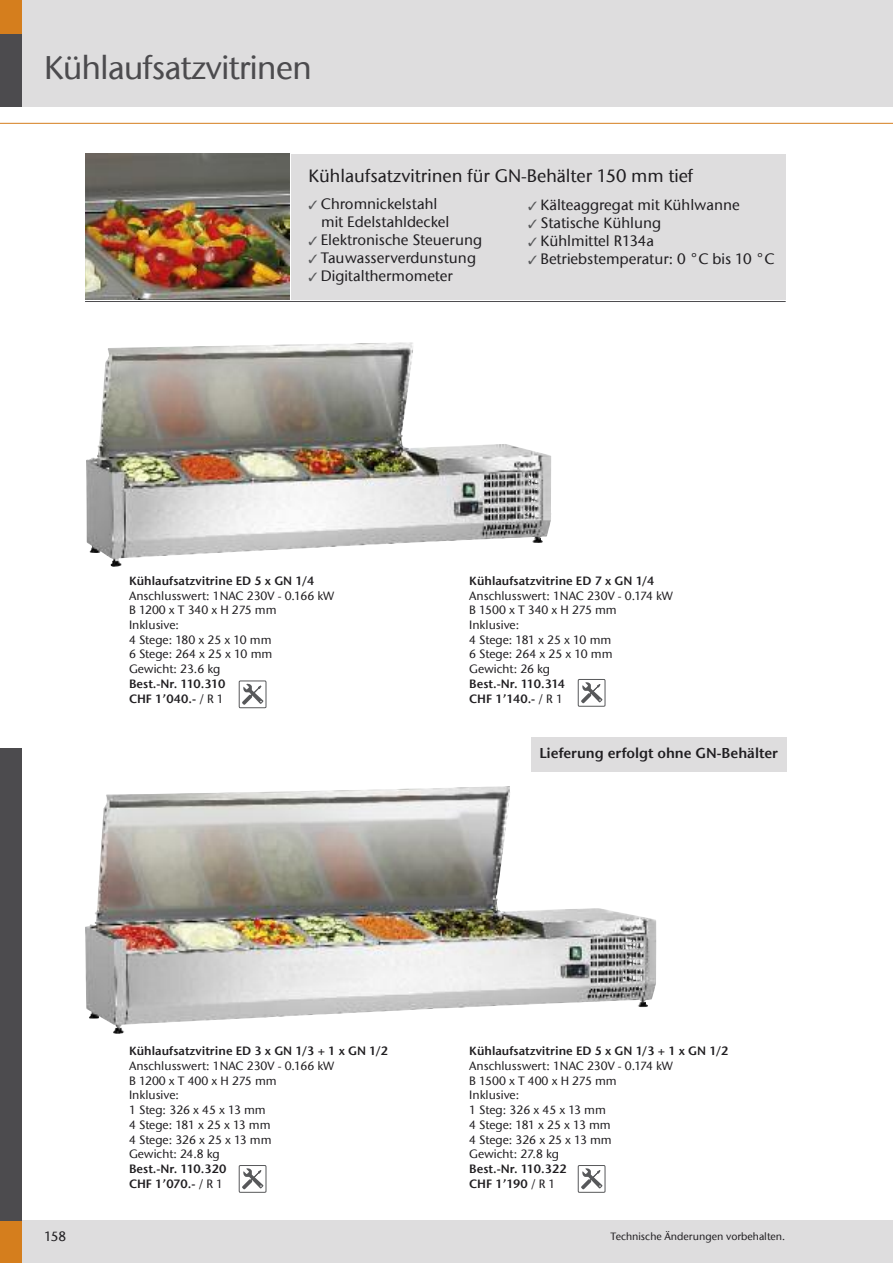
<style>
.page{position:relative;width:893px;height:1263px;background:#fff}
.page>*{position:absolute;margin:0;border:0;box-sizing:border-box;transform-origin:0 0}
.t1{font:500 33px "ITC Stone Sans Com";letter-spacing:-.025em;color:#4c4b4e}
.t2{font:500 18px "ITC Stone Sans Com";color:#201e21}
.t3{font:500 15px/18px "ITC Stone Sans Com";color:#201e21}
.t4{font:14.25px "ITC Stone Sans Com Semi";color:#201e21}
.t5{font:500 13.5px "ITC Stone Sans Com";color:#201e21}
.t6{font:500 12px/14.7px "ITC Stone Sans Com";color:#201e21}
.t7{font:12px/14.7px "ITC Stone Sans Com Semi";color:#201e21}
.t8{font:500 10.5px "ITC Stone Sans Com";color:#201e21}
.s1{color:#58595b}
.s2{font-family:"ITC Stone Sans Com";font-weight:500}
</style>
<div class="page">
<div style="left:0;top:0;width:893px;height:106px;background:#deddde"></div>
<div style="left:0;top:0;width:21px;height:48px;background:#d57e1d"></div>
<div style="left:0;top:34px;width:21px;height:72px;background:#4c4b4e"></div>
<hr style="left:0;top:123px;width:893px;height:1px;background:#d57e1d">
<div style="left:0;top:1220px;width:893px;height:43px;background:#deddde"></div>
<div style="left:0;top:1199px;width:21px;height:64px;background:#d57e1d"></div>
<div style="left:0;top:748px;width:21px;height:472px;background:#4c4b4e"></div>
<div style="left:291px;top:154px;width:495px;height:145px;background:#deddde"></div>
<hr style="left:85px;top:301px;width:701px;height:1px;background:#4c4b4e">
<img style="left:85px;top:154px;width:204px;height:145px">
<img style="left:85px;top:786px;width:571px;height:248px">
<img style="left:86px;top:342px;width:465px;height:225px">
<div style="left:531px;top:738px;width:255px;height:34px;background:#deddde"></div>
<svg style="left:242px;top:683px;width:22px;height:22px"></svg>
<div style="left:239px;top:681px;width:27px;height:27px;border:1px solid #57585a"></div>
<svg style="left:581px;top:682px;width:22px;height:22px"></svg>
<div style="left:578px;top:679px;width:27px;height:27px;border:1px solid #57585a"></div>
<svg style="left:242px;top:1168px;width:22px;height:22px"></svg>
<div style="left:239px;top:1165px;width:27px;height:27px;border:1px solid #57585a"></div>
<svg style="left:581px;top:1168px;width:22px;height:22px"></svg>
<div style="left:578px;top:1165px;width:27px;height:27px;border:1px solid #57585a"></div>
<h1 class="t1" style="left:44px;top:48px;width:269px">Kühlaufsatzvitrinen</h1>
<h2 class="t2" style="left:308px;top:165px;width:386px">Kühlaufsatzvitrinen für GN-Behälter 150 mm tief</h2>
<p class="t3" style="left:321px;top:195px;width:130px;text-indent:-13px"><span class="s1">✓</span> Chromnickelstahl mit Edelstahldeckel</p>
<p class="t3" style="left:308px;top:231px;width:175px"><span class="s1">✓</span> Elektronische Steuerung</p>
<p class="t3" style="left:308px;top:249px;width:169px"><span class="s1">✓</span> Tauwasserverdunstung</p>
<p class="t3" style="left:308px;top:267px;width:146px"><span class="s1">✓</span> Digitalthermometer</p>
<p class="t3" style="left:528px;top:195px;width:213px"><span class="s1">✓</span> Kälteaggregat mit Kühlwanne</p>
<p class="t3" style="left:528px;top:213px;width:134px"><span class="s1">✓</span> Statische Kühlung</p>
<p class="t3" style="left:528px;top:231px;width:127px"><span class="s1">✓</span> Kühlmittel R134a</p>
<p class="t3" style="left:528px;top:249px;width:248px"><span class="s1">✓</span> Betriebstemperatur: 0 °C bis 10 °C</p>
<p class="t7" style="left:129px;top:573px;width:187px">Kühlaufsatzvitrine ED 5 x GN 1/4</p>
<p class="t6" style="left:129px;top:588px;width:207px">Anschlusswert: 1NAC 230V - 0.166 kW<br>B 1200 x T 340 x H 275 mm<br>Inklusive:<br>4 Stege: 180 x 25 x 10 mm<br>6 Stege: 264 x 25 x 10 mm<br>Gewicht: 23.6 kg</p>
<p class="t7" style="left:129px;top:676px;width:98px">Best.-Nr. 110.310<br>CHF 1’040.- <span class="s2">/ R 1</span></p>
<p class="t7" style="left:469px;top:573px;width:187px">Kühlaufsatzvitrine ED 7 x GN 1/4</p>
<p class="t6" style="left:469px;top:588px;width:205px">Anschlusswert: 1NAC 230V - 0.174 kW<br>B 1500 x T 340 x H 275 mm<br>Inklusive:<br>4 Stege: 181 x 25 x 10 mm<br>6 Stege: 264 x 25 x 10 mm<br>Gewicht: 26 kg</p>
<p class="t7" style="left:469px;top:676px;width:97px">Best.-Nr. 110.314<br>CHF 1’140.- <span class="s2">/ R 1</span></p>
<p class="t4" style="left:539px;top:745px;width:240px">Lieferung erfolgt ohne GN-Behälter</p>
<p class="t7" style="left:129px;top:1044px;width:261px">Kühlaufsatzvitrine ED 3 x GN 1/3 + 1 x GN 1/2</p>
<p class="t6" style="left:129px;top:1058px;width:207px">Anschlusswert: 1NAC 230V - 0.166 kW<br>B 1200 x T 400 x H 275 mm<br>Inklusive:<br>1 Steg: 326 x 45 x 13 mm<br>4 Stege: 181 x 25 x 13 mm<br>4 Stege: 326 x 25 x 13 mm<br>Gewicht: 24.8 kg</p>
<p class="t7" style="left:129px;top:1161px;width:99px">Best.-Nr. 110.320<br>CHF 1’070.- <span class="s2">/ R 1</span></p>
<p class="t7" style="left:469px;top:1044px;width:261px">Kühlaufsatzvitrine ED 5 x GN 1/3 + 1 x GN 1/2</p>
<p class="t6" style="left:469px;top:1058px;width:205px">Anschlusswert: 1NAC 230V - 0.174 kW<br>B 1500 x T 400 x H 275 mm<br>Inklusive:<br>1 Steg: 326 x 45 x 13 mm<br>4 Stege: 181 x 25 x 13 mm<br>4 Stege: 326 x 25 x 13 mm<br>Gewicht: 27.8 kg</p>
<p class="t7" style="left:469px;top:1161px;width:99px">Best.-Nr. 110.322<br>CHF 1’190 <span class="s2">/ R 1</span></p>
<p class="t5" style="left:44px;top:1228px;width:24px">158</p>
<p class="t8" style="left:610px;top:1230px;width:176px">Technische Änderungen vorbehalten.</p>
</div>
